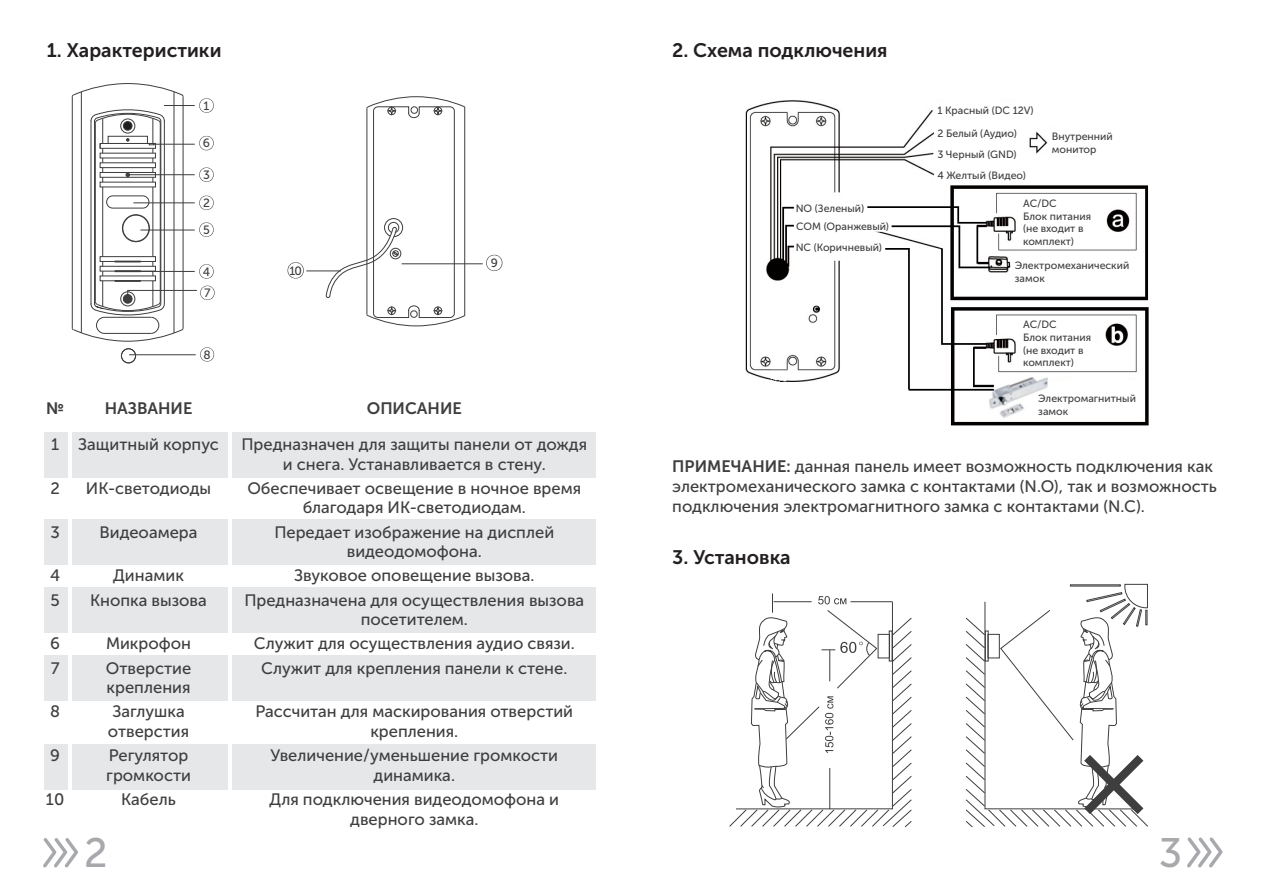
<style>
.page{position:relative;width:1263px;height:893px;background:#fff}
.page>*{position:absolute;margin:0;border:0;box-sizing:border-box;transform-origin:0 0}
.t1{font:41.1px "Museo Sans Cyrl 500";color:#a8a9ad}
.t2{font:19.5px "Museo Sans Cyrl 700";color:#231f20}
.t3{font:16.5px/24.2px "Museo Sans Cyrl 500";color:#3e3e3f;text-align:center}
.t4{font:16.5px "Museo Sans Cyrl 700";color:#3e3e3f}
.t5{font:12px "Museo Sans Cyrl 500";color:#3e3e3f}
.t6{font:10.5px/12.6px "Museo Sans Cyrl 500";color:#3e3e3f}
.s1{font-family:"Museo Sans Cyrl 700"}
</style>
<div class="page">
<div style="left:44px;top:520px;width:551px;height:45px;background:#e6e7e9"></div>
<div style="left:44px;top:587px;width:551px;height:45px;background:#e6e7e9"></div>
<div style="left:44px;top:656px;width:551px;height:45px;background:#e6e7e9"></div>
<div style="left:44px;top:744px;width:551px;height:45px;background:#e6e7e9"></div>
<div style="left:44px;top:432px;width:551px;height:45px;background:#e6e7e9"></div>
<svg style="left:72px;top:83px;width:143px;height:280px"></svg>
<svg style="left:486px;top:255px;width:16px;height:16px"></svg>
<svg style="left:287px;top:262px;width:17px;height:17px"></svg>
<hr style="left:402px;top:264px;width:81px;height:1px;background:#3e3e3f">
<hr style="left:306px;top:271px;width:35px;height:1px;background:#3e3e3f">
<svg style="left:326px;top:96px;width:139px;height:230px"></svg>
<div style="left:411px;top:107px;width:7px;height:7px;border:1px solid #3e3e3f;border-radius:50%"></div>
<div style="left:410px;top:311px;width:7px;height:7px;border:1px solid #3e3e3f;border-radius:50%"></div>
<hr style="left:464px;top:107px;width:1px;height:209px;background:#3e3e3f">
<img style="left:745px;top:100px;width:404px;height:326px">
<svg style="left:794px;top:202px;width:97px;height:56px"></svg>
<svg style="left:965px;top:583px;width:183px;height:244px"></svg>
<svg style="left:729px;top:593px;width:183px;height:235px"></svg>
<hr style="left:68px;top:423px;width:3px;height:381px;background:#fff">
<hr style="left:228px;top:423px;width:4px;height:381px;background:#fff">
<div style="left:1018px;top:199px;width:76px;height:48px;background:#fff"></div>
<div style="left:1018px;top:320px;width:76px;height:48px;background:#fff"></div>
<div style="left:1014px;top:256px;width:105px;height:25px;background:#fff"></div>
<div style="left:1049px;top:381px;width:91px;height:25px;background:#fff"></div>
<svg style="left:43px;top:838px;width:35px;height:30px"></svg>
<svg style="left:1187px;top:837px;width:36px;height:31px"></svg>
<p class="t2" style="left:47px;top:42px;width:176px">1. Характеристики</p>
<p class="t2" style="left:672px;top:42px;width:217px">2. Схема подключения</p>
<p class="t5" style="left:203px;top:101px;width:7px">1</p>
<p class="t5" style="left:203px;top:138px;width:9px">6</p>
<p class="t5" style="left:203px;top:170px;width:8px">3</p>
<p class="t5" style="left:203px;top:198px;width:8px">2</p>
<p class="t5" style="left:203px;top:225px;width:8px">5</p>
<p class="t5" style="left:203px;top:267px;width:9px">4</p>
<p class="t5" style="left:204px;top:288px;width:8px">7</p>
<p class="t5" style="left:204px;top:350px;width:9px">8</p>
<p class="t5" style="left:289px;top:266px;width:14px">10</p>
<p class="t5" style="left:491px;top:258px;width:9px">9</p>
<p class="t6" style="left:796px;top:200px;width:95px;line-height:18px">NO (Зеленый)<br>СОМ (Оранжевый)</p>
<p class="t6" style="left:796px;top:242px;width:88px">NС (Коричневый)</p>
<p class="t6" style="left:937px;top:100px;width:98px;line-height:23px">1 Красный (DC 12V)<br>2 Белый (Аудио)</p>
<p class="t6" style="left:937px;top:144px;width:90px;line-height:21.3px">3 Черный (GND)<br>4 Желтый (Видео)</p>
<p class="t6" style="left:1052px;top:131px;width:62px">Внутренний монитор</p>
<p class="t6" style="left:1023px;top:198px;width:69px">AC/DC<br>Блок питания (не входит в комплект)</p>
<p class="t6" style="left:1015px;top:260px;width:116px">Электромеханический замок</p>
<p class="t6" style="left:1023px;top:320px;width:69px">AC/DC<br>Блок питания (не входит в комплект)</p>
<p class="t4" style="left:46px;top:402px;width:19px">№</p>
<p class="t3" style="left:51px;top:434px;width:10px">1</p>
<p class="t3" style="left:50px;top:477px;width:11px">2</p>
<p class="t3" style="left:50px;top:521px;width:11px">3</p>
<p class="t3" style="left:50px;top:565px;width:12px;text-align:left">4<br>5</p>
<p class="t3" style="left:50px;top:633px;width:11px;text-align:left">6<br>7</p>
<p class="t3" style="left:50px;top:701px;width:11px">8</p>
<p class="t3" style="left:50px;top:745px;width:11px">9</p>
<p class="t3" style="left:46px;top:789px;width:20px">10</p>
<p class="t4" style="left:105px;top:402px;width:89px">НАЗВАНИЕ</p>
<p class="t3" style="left:78px;top:434px;width:142px">Защитный корпус</p>
<p class="t3" style="left:86px;top:477px;width:127px">ИК-светодиоды</p>
<p class="t3" style="left:100px;top:521px;width:99px">Видеоамера</p>
<p class="t3" style="left:90px;top:565px;width:118px">Динамик<br>Кнопка вызова</p>
<p class="t3" style="left:106px;top:633px;width:87px;text-align:left">Микрофон<br>Отверстие</p>
<p class="t3" style="left:107px;top:677px;width:85px">крепления<br>Заглушка</p>
<p class="t3" style="left:108px;top:721px;width:83px;text-align:left">отверстия<br>Регулятор</p>
<p class="t3" style="left:106px;top:765px;width:86px">громкости<br>Кабель</p>
<p class="t4" style="left:367px;top:402px;width:97px">ОПИСАНИЕ</p>
<p class="t3" style="left:241px;top:436px;width:347px;line-height:19.8px">Предназначен для защиты панели от дождя и снега. Устанавливается в стену.</p>
<p class="t3" style="left:247px;top:480px;width:335px;line-height:19.8px">Обеспечивает освещение в ночное время благодаря ИК-светодиодам.</p>
<p class="t3" style="left:274px;top:523px;width:281px;line-height:19.8px">Передает изображение на дисплей видеодомофона.</p>
<p class="t3" style="left:244px;top:565px;width:341px">Звуковое оповещение вызова.<br>Предназначена для осуществления вызова</p>
<p class="t3" style="left:254px;top:609px;width:322px">посетителем.<br>Служит для осуществления аудио связи.<br>Служит для крепления панели к стене.</p>
<p class="t3" style="left:255px;top:703px;width:319px;line-height:19.8px">Рассчитан для маскирования отверстий крепления.</p>
<p class="t3" style="left:270px;top:747px;width:289px;line-height:19.8px">Увеличение/уменьшение громкости динамика.</p>
<p class="t3" style="left:269px;top:791px;width:291px;line-height:19.8px">Для подключения видеодомофона и дверного замка.</p>
<p class="t6" style="left:1038px;top:393px;width:99px">Электромагнитный замок</p>
<p class="t3" style="left:672px;top:458px;width:546px;line-height:19.8px;text-align:left"><span class="s1">ПРИМЕЧАНИЕ:</span> данная панель имеет возможность подключения как электромеханического замка с контактами (N.O), так и возможность подключения электромагнитного замка с контактами (N.C).</p>
<p class="t2" style="left:672px;top:550px;width:120px">3. Установка</p>
<h1 class="t1" style="left:84px;top:836px;width:25px">2</h1>
<h1 class="t1" style="left:1159px;top:836px;width:25px">3</h1>
</div>
